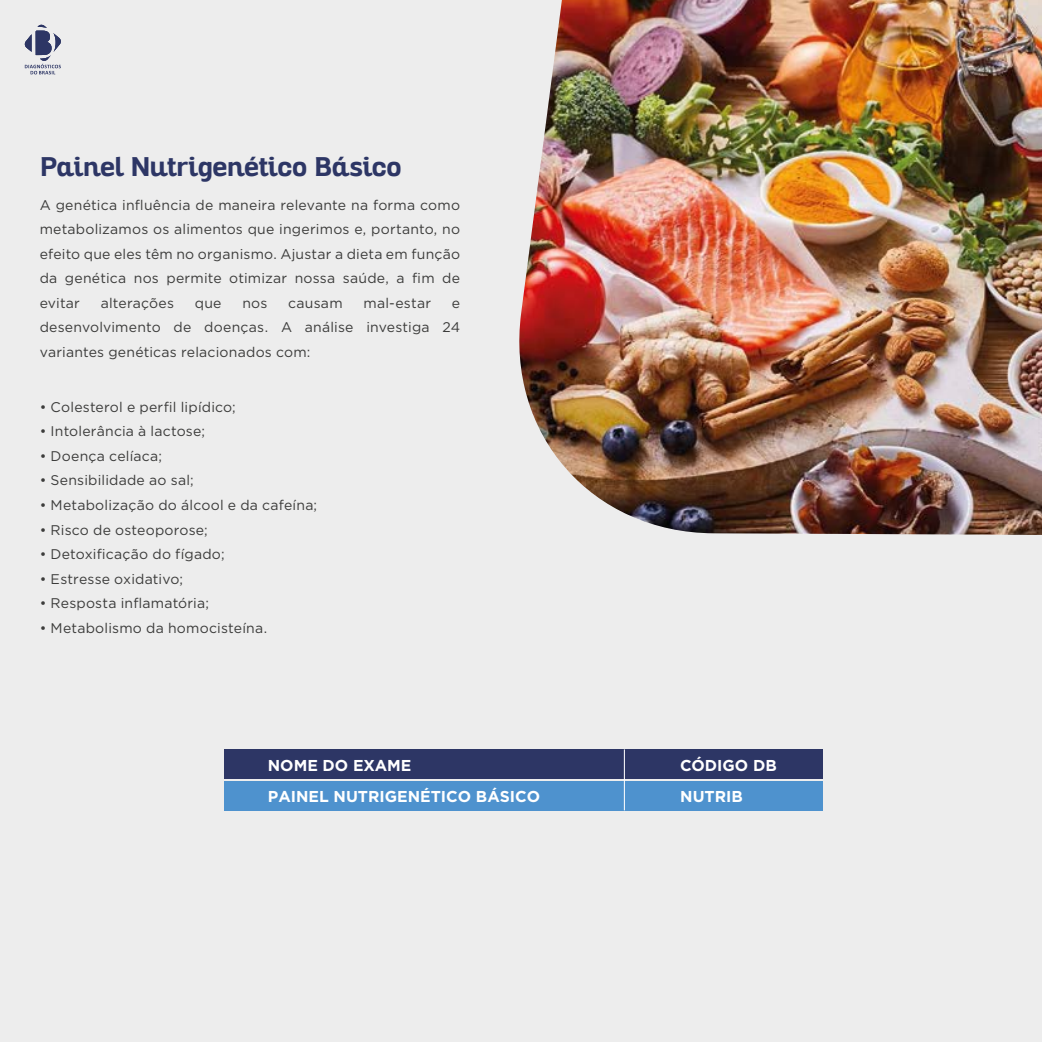
<style>
.page{position:relative;width:1042px;height:1042px;background:#ededed}
.page>*{position:absolute;margin:0;border:0;box-sizing:border-box;transform-origin:0 0}
.t1{font:700 26.25px "Altair";letter-spacing:.015em;color:#2d3665}
.t2{font:700 15.75px "Gotham";color:#fff}
.t3{font:14px/24.5px "Gotham";letter-spacing:.015em;color:#3c3c3b;text-align:justify}
</style>
<div class="page">
<img style="left:519px;top:0;width:523px;height:535px">
<div style="left:224px;top:781px;width:599px;height:29px;background:#4e92ce"></div>
<div style="left:224px;top:749px;width:599px;height:30px;background:#2d3665"></div>
<hr style="left:624px;top:749px;width:1px;height:61px;background:#fff">
<svg style="left:24px;top:25px;width:37px;height:49px"></svg>
<h1 class="t1" style="left:40px;top:149px;width:364px">Painel Nutrigenético Básico</h1>
<p class="t3" style="left:40px;top:192px;width:422px">A genética influência de maneira relevante na forma como metabolizamos os alimentos que ingerimos e, portanto, no efeito que eles têm no organismo. Ajustar a dieta em função da genética nos permite otimizar nossa saúde, a fim de evitar</p>
<p class="t3" style="left:101px;top:290px;width:75px">alterações</p>
<p class="t3" style="left:195px;top:290px;width:28px">que</p>
<p class="t3" style="left:242px;top:290px;width:27px">nos</p>
<p class="t3" style="left:288px;top:290px;width:56px">causam</p>
<p class="t3" style="left:363px;top:290px;width:69px">mal-estar</p>
<p class="t3" style="left:40px;top:290px;width:422px;text-indent:412px">e desenvolvimento de doenças. A análise investiga 24 variantes genéticas relacionados com:</p>
<p class="t3" style="left:40px;top:394px;width:198px">• Colesterol e perfil lipídico;</p>
<p class="t3" style="left:40px;top:419px;width:167px">• Intolerância à lactose;</p>
<p class="t3" style="left:40px;top:443px;width:124px">• Doença celíaca;</p>
<p class="t3" style="left:40px;top:468px;width:155px">• Sensibilidade ao sal;</p>
<p class="t3" style="left:40px;top:492px;width:279px">• Metabolização do álcool e da cafeína;</p>
<p class="t3" style="left:40px;top:517px;width:170px">• Risco de osteoporose;</p>
<p class="t3" style="left:40px;top:541px;width:186px">• Detoxificação do fígado;</p>
<p class="t3" style="left:40px;top:566px;width:145px">• Estresse oxidativo;</p>
<p class="t3" style="left:40px;top:590px;width:171px">• Resposta inflamatória;</p>
<p class="t3" style="left:40px;top:615px;width:229px">• Metabolismo da homocisteína.</p>
<p class="t2" style="left:268px;top:755px;width:145px">NOME DO EXAME</p>
<p class="t2" style="left:680px;top:755px;width:98px">CÓDIGO DB</p>
<p class="t2" style="left:268px;top:785px;width:274px">PAINEL NUTRIGENÉTICO BÁSICO</p>
<p class="t2" style="left:680px;top:785px;width:64px">NUTRIB</p>
</div>
